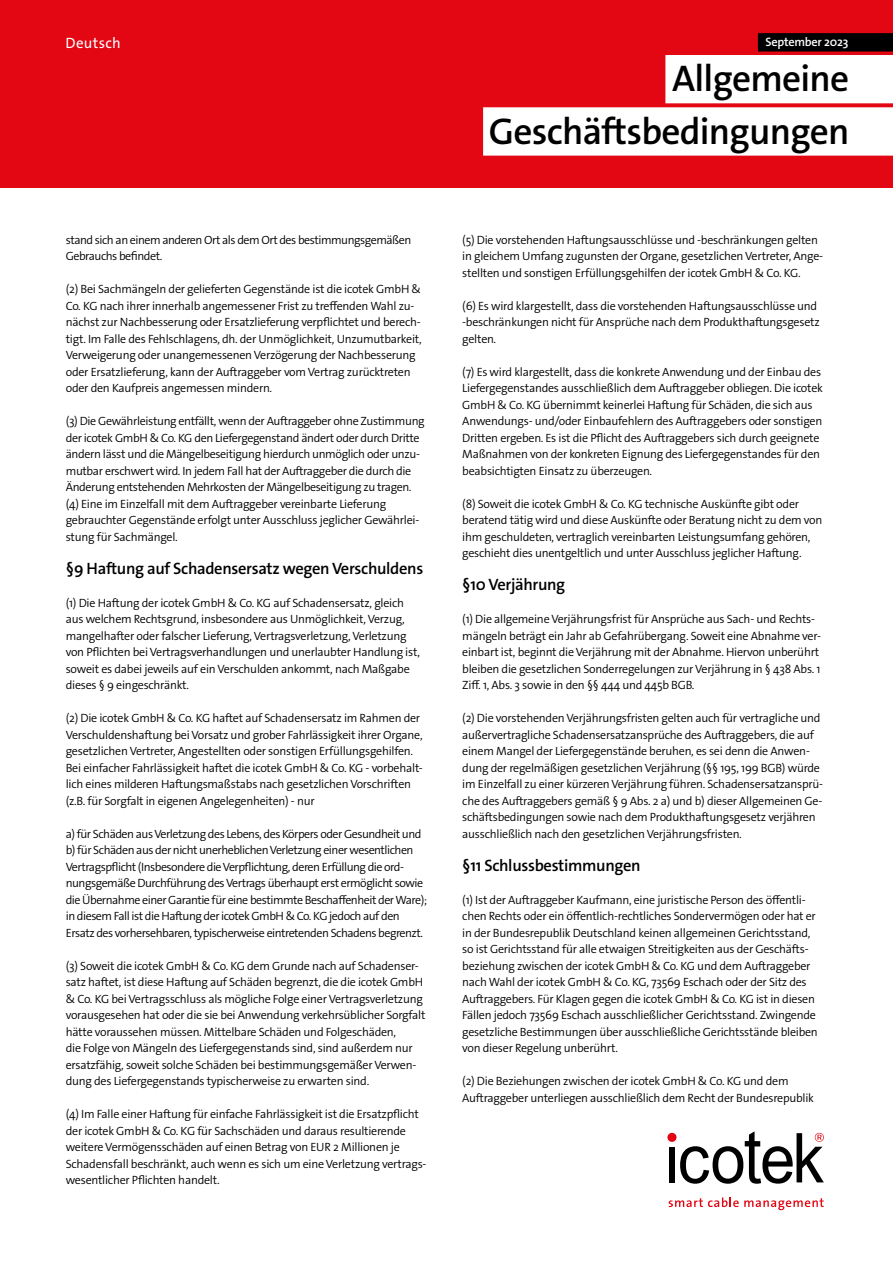
<style>
.page{position:relative;width:893px;height:1263px;background:#fff}
.page>*{position:absolute;margin:0;border:0;box-sizing:border-box;transform-origin:0 0}
.t1{font:600 37.35px/52.3px "The Sans Os F";letter-spacing:-.02em;color:#000;text-align:right}
.t2{font:600 16.5px "The Sans Os F";letter-spacing:-.02em;color:#000}
.t3{font:15px "The Sans Os F";letter-spacing:.02em;color:#fff}
.t4{font:600 12.3px "The Sans Os F";letter-spacing:-.02em;color:#fff}
.t5{font:300 12px/16.5px "The Sans Os F";letter-spacing:-.02em;color:#000}
.t6{font:300 12px/16.5px "The Sans Os F";letter-spacing:-.04em;color:#000}
</style>
<div class="page">
<div style="left:0;top:0;width:893px;height:187px;background:#e30613"></div>
<div style="left:667px;top:1133px;width:9px;height:9px;background:#e30512;border-radius:50%"></div>
<svg style="left:680px;top:1131px;width:144px;height:53px"></svg>
<div style="left:669px;top:1146px;width:6px;height:36px;background:#000"></div>
<svg style="left:669px;top:1197px;width:155px;height:13px"></svg>
<div style="left:665px;top:55px;width:228px;height:48px;background:#fff"></div>
<div style="left:483px;top:107px;width:410px;height:49px;background:#fff"></div>
<div style="left:758px;top:33px;width:135px;height:19px;background:#000"></div>
<p class="t3" style="left:66px;top:34px;width:57px">Deutsch</p>
<p class="t6" style="left:66px;top:232px;width:347px">stand sich an einem anderen Ort als dem Ort des bestimmungsgemäßen<br>Gebrauchs befindet.</p>
<p class="t5" style="left:66px;top:281px;width:358px">(2) Bei Sachmängeln der gelieferten Gegenstände ist die icotek GmbH &amp; Co. KG nach ihrer innerhalb angemessener Frist zu treffenden Wahl zu&shy;nächst zur Nachbesserung oder Ersatzlieferung verpflichtet und berech&shy;tigt. Im Falle des Fehlschlagens, dh. der Unmöglichkeit, Unzumutbarkeit, Verweigerung oder unangemessenen Verzögerung der Nachbesserung oder Ersatzlieferung, kann der Auftraggeber vom Vertrag zurücktreten oder den Kaufpreis angemessen mindern.</p>
<p class="t5" style="left:66px;top:413px;width:360px">(3) Die Gewährleistung entfällt, wenn der Auftraggeber ohne Zustimmung der icotek GmbH &amp; Co. KG den Liefergegenstand ändert oder durch Dritte ändern lässt und die Mängelbeseitigung hierdurch unmöglich oder unzu&shy;mutbar erschwert wird. In jedem Fall hat der Auftraggeber die durch die Änderung entstehenden Mehrkosten der Mängelbeseitigung zu tragen. (4) Eine im Einzelfall mit dem Auftraggeber vereinbarte Lieferung gebrauchter Gegenstände erfolgt unter Ausschluss jeglicher Gewährlei&shy;stung für Sachmängel.</p>
<h2 class="t2" style="left:66px;top:558px;width:359px">§9 Haftung auf Schadensersatz wegen Verschuldens</h2>
<p class="t5" style="left:66px;top:595px;width:356px">(1) Die Haftung der icotek GmbH &amp; Co. KG auf Schadensersatz, gleich aus welchem Rechtsgrund, insbesondere aus Unmöglichkeit, Verzug, mangelhafter oder falscher Lieferung, Vertragsverletzung, Verletzung von Pflichten bei Vertragsverhandlungen und unerlaubter Handlung ist, soweit es dabei jeweils auf ein Verschulden ankommt, nach Maßgabe dieses § 9 eingeschränkt.</p>
<p class="t5" style="left:66px;top:710px;width:359px">(2) Die icotek GmbH &amp; Co. KG haftet auf Schadensersatz im Rahmen der Verschuldenshaftung bei Vorsatz und grober Fahrlässigkeit ihrer Organe, gesetzlichen Vertreter, Angestellten oder sonstigen Erfüllungsgehilfen.<br>Bei einfacher Fahrlässigkeit haftet die icotek GmbH &amp; Co. KG - vorbehalt&shy;lich eines milderen Haftungsmaßstabs nach gesetzlichen Vorschriften (z.B. für Sorgfalt in eigenen Angelegenheiten) - nur</p>
<p class="t6" style="left:66px;top:826px;width:363px">a) für Schäden aus Verletzung des Lebens, des Körpers oder Gesundheit und b) für Schäden aus der nicht unerheblichen Verletzung einer wesentlichen Vertragspflicht (Insbesondere die Verpflichtung, deren Erfüllung die ord&shy;nungsgemäße Durchführung des Vertrags überhaupt erst ermöglicht sowie die Übernahme einer Garantie für eine bestimmte Beschaffenheit der Ware); in diesem Fall ist die Haftung der icotek GmbH &amp; Co. KG jedoch auf den Ersatz des vorhersehbaren, typischerweise eintretenden Schadens begrenzt.</p>
<p class="t5" style="left:66px;top:958px;width:361px">(3) Soweit die icotek GmbH &amp; Co. KG dem Grunde nach auf Schadenser&shy;satz haftet, ist diese Haftung auf Schäden begrenzt, die die icotek GmbH &amp; Co. KG bei Vertragsschluss als mögliche Folge einer Vertragsverletzung vorausgesehen hat oder die sie bei Anwendung verkehrsüblicher Sorgfalt hätte voraussehen müssen. Mittelbare Schäden und Folgeschäden,<br>die Folge von Mängeln des Liefergegenstands sind, sind außerdem nur ersatzfähig, soweit solche Schäden bei bestimmungsgemäßer Verwen&shy;dung des Liefergegenstands typischerweise zu erwarten sind.</p>
<p class="t5" style="left:66px;top:1106px;width:362px">(4) Im Falle einer Haftung für einfache Fahrlässigkeit ist die Ersatzpflicht der icotek GmbH &amp; Co. KG für Sachschäden und daraus resultierende weitere Vermögensschäden auf einen Betrag von EUR 2 Millionen je Schadensfall beschränkt, auch wenn es sich um eine Verletzung vertrags&shy;wesentlicher Pflichten handelt.</p>
<p class="t4" style="left:766px;top:34px;width:84px">September 2023</p>
<h1 class="t1" style="left:489px;top:53px;width:362px">Allgemeine<br>Geschäftsbedingungen</h1>
<p class="t5" style="left:462px;top:232px;width:362px">(5) Die vorstehenden Haftungsausschlüsse und -beschränkungen gelten in gleichem Umfang zugunsten der Organe, gesetzlichen Vertreter, Ange&shy;stellten und sonstigen Erfüllungsgehilfen der icotek GmbH &amp; Co. KG.</p>
<p class="t5" style="left:462px;top:298px;width:359px">(6) Es wird klargestellt, dass die vorstehenden Haftungsausschlüsse und -beschränkungen nicht für Ansprüche nach dem Produkthaftungsgesetz gelten.</p>
<p class="t5" style="left:462px;top:364px;width:362px">(7) Es wird klargestellt, dass die konkrete Anwendung und der Einbau des Liefergegenstandes ausschließlich dem Auftraggeber obliegen. Die icotek GmbH &amp; Co. KG übernimmt keinerlei Haftung für Schäden, die sich aus Anwendungs- und/oder Einbaufehlern des Auftraggebers oder sonstigen Dritten ergeben. Es ist die Pflicht des Auftraggebers sich durch geeignete Maßnahmen von der konkreten Eignung des Liefergegenstandes für den beabsichtigten Einsatz zu überzeugen.</p>
<p class="t5" style="left:462px;top:496px;width:362px">(8) Soweit die icotek GmbH &amp; Co. KG technische Auskünfte gibt oder beratend tätig wird und diese Auskünfte oder Beratung nicht zu dem von ihm geschuldeten, vertraglich vereinbarten Leistungsumfang gehören, geschieht dies unentgeltlich und unter Ausschluss jeglicher Haftung.</p>
<h2 class="t2" style="left:462px;top:574px;width:104px">§10 Verjährung</h2>
<p class="t5" style="left:462px;top:611px;width:360px">(1) Die allgemeine Verjährungsfrist für Ansprüche aus Sach- und Rechts&shy;mängeln beträgt ein Jahr ab Gefahrübergang. Soweit eine Abnahme ver&shy;einbart ist, beginnt die Verjährung mit der Abnahme. Hiervon unberührt bleiben die gesetzlichen Sonderregelungen zur Verjährung in § 438 Abs. 1<br>Ziff. 1, Abs. 3 sowie in den §§ 444 und 445b BGB.</p>
<p class="t5" style="left:462px;top:710px;width:362px">(2) Die vorstehenden Verjährungsfristen gelten auch für vertragliche und außervertragliche Schadensersatzansprüche des Auftraggebers, die auf einem Mangel der Liefergegenstände beruhen, es sei denn die Anwen&shy;dung der regelmäßigen gesetzlichen Verjährung (§§ 195, 199 BGB) würde im Einzelfall zu einer kürzeren Verjährung führen. Schadensersatzansprü&shy;che des Auftraggebers gemäß § 9 Abs. 2 a) und b) dieser Allgemeinen Ge&shy;schäftsbedingungen sowie nach dem Produkthaftungsgesetz verjähren ausschließlich nach den gesetzlichen Verjährungsfristen.</p>
<h2 class="t2" style="left:462px;top:855px;width:180px">§11 Schlussbestimmungen</h2>
<p class="t5" style="left:462px;top:892px;width:357px">(1) Ist der Auftraggeber Kaufmann, eine juristische Person des öffentli&shy;chen Rechts oder ein öffentlich-rechtliches Sondervermögen oder hat er in der Bundesrepublik Deutschland keinen allgemeinen Gerichtsstand, so ist Gerichtsstand für alle etwaigen Streitigkeiten aus der Geschäfts&shy;beziehung zwischen der icotek GmbH &amp; Co. KG und dem Auftraggeber nach Wahl der icotek GmbH &amp; Co. KG, 73569 Eschach oder der Sitz des Auftraggebers. Für Klagen gegen die icotek GmbH &amp; Co. KG ist in diesen Fällen jedoch 73569 Eschach ausschließlicher Gerichtsstand. Zwingende gesetzliche Bestimmungen über ausschließliche Gerichtsstände bleiben von dieser Regelung unberührt.</p>
<p class="t5" style="left:462px;top:1073px;width:353px">(2) Die Beziehungen zwischen der icotek GmbH &amp; Co. KG und dem<br>Auftraggeber unterliegen ausschließlich dem Recht der Bundesrepublik</p>
</div>
